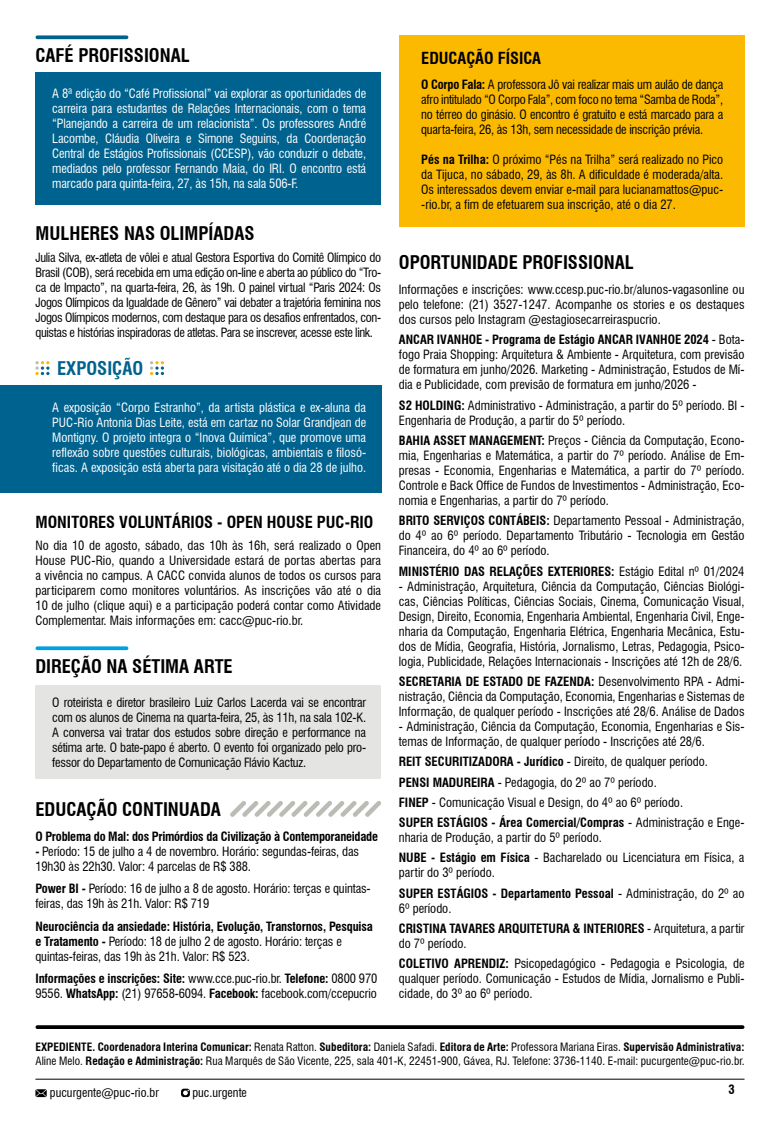
<style>
.page{position:relative;width:780px;height:1134px;background:#fff}
.page>*{position:absolute;margin:0;border:0;box-sizing:border-box;transform-origin:0 0}
.t1{font:700 condensed 18.38px "Swiss 721 BT";color:#000}
.t2{font:700 condensed 18.38px "Swiss 721 BT";color:#00628e}
.t3{font:700 condensed 16.25px "Swiss 721 BT";color:#000}
.t4{font:condensed 12.5px/15px "Swiss 721 BT";color:#000}
.t5{font:condensed 12.5px/15px "Swiss 721 BT";letter-spacing:-.005em;color:#fff;text-align:justify}
.t6{font:700 condensed 12.5px/20.2px "Swiss 721 BT";color:#000}
.t7{font:700 condensed 12.5px "Swiss 721 BT";letter-spacing:-.02em;color:#000}
.t8{font:condensed 12.12px "Swiss 721 BT";color:#000}
.t9{font:condensed 11.25px/13.5px "Swiss 721 BT";letter-spacing:.005em;color:#000}
.s1{font-weight:700}
.s2{font-weight:400}
</style>
<div class="page">
<hr style="left:35px;top:1079px;width:709px;height:1px;background:#000">
<svg style="left:181px;top:1089px;width:9px;height:8px"></svg>
<svg style="left:35px;top:1089px;width:12px;height:8px"></svg>
<svg style="left:37px;top:1025px;width:705px;height:4px;fill:#000"></svg>
<div style="left:35px;top:72px;width:346px;height:133px;background:#00628e"></div>
<svg style="left:37px;top:35px;width:89px;height:4px"></svg>
<div style="left:35px;top:686px;width:346px;height:93px;background:#e4e4e2"></div>
<svg style="left:37px;top:646px;width:89px;height:4px"></svg>
<div style="left:0;top:385px;width:381px;height:107px;background:#00628e"></div>
<svg style="left:150px;top:361px;width:14px;height:14px"></svg>
<svg style="left:35px;top:361px;width:14px;height:14px"></svg>
<div style="left:399px;top:35px;width:345px;height:192px;background:#fbba00"></div>
<svg style="left:230px;top:801px;width:151px;height:16px"></svg>
<h1 class="t1" style="left:35px;top:45px;width:156px">CAFÉ PROFISSIONAL</h1>
<p class="t5" style="left:52px;top:86px;width:315px">A 8ª edição do “Café Profissional” vai explorar as oportunidades de carreira para estudantes de Relações Internacionais, com o tema “Planejando a carreira de um relacionista”. Os professores André Lacombe, Cláudia Oliveira e Simone Seguins, da Coordenação Central de Estágios Profissionais (CCESP), vão conduzir o debate, mediados pelo professor Fernando Maia, do IRI. O encontro está marcado para quinta-feira, 27, às 15h, na sala 506-F.</p>
<h1 class="t1" style="left:35px;top:222px;width:220px">MULHERES NAS OLIMPÍADAS</h1>
<p class="t4" style="left:35px;top:250px;width:347px;text-align:justify">Julia Silva, ex-atleta de vôlei e atual Gestora Esportiva do Comitê Olímpico do Brasil (COB), será recebida em uma edição on-line e aberta ao público do “Tro&shy;ca de Impacto”, na quarta-feira, 26, às 19h. O painel virtual “Paris 2024: Os Jogos Olímpicos da Igualdade de Gênero” vai debater a trajetória feminina nos Jogos Olímpicos modernos, com destaque para os desafios enfrentados, con&shy;quistas e histórias inspiradoras de atletas. Para se inscrever, acesse este link.</p>
<h1 class="t2" style="left:57px;top:357px;width:88px">EXPOSIÇÃO</h1>
<p class="t5" style="left:52px;top:400px;width:315px">A exposição “Corpo Estranho”, da artista plástica e ex-aluna da PUC-Rio Antonia Dias Leite, está em cartaz no Solar Grandjean de Montigny. O projeto integra o “Inova Química”, que promove uma reflexão sobre questões culturais, biológicas, ambientais e filosó&shy;ficas. A exposição está aberta para visitação até o dia 28 de julho.</p>
<h2 class="t3" style="left:35px;top:512px;width:339px">MONITORES VOLUNTÁRIOS - OPEN HOUSE PUC-RIO</h2>
<p class="t4" style="left:35px;top:538px;width:347px;text-align:justify">No dia 10 de agosto, sábado, das 10h às 16h, será realizado o Open House PUC-Rio, quando a Universidade estará de portas abertas para a vivência no campus. A CACC convida alunos de todos os cursos para participarem como monitores voluntários. As inscrições vão até o dia 10 de julho (clique aqui) e a participação poderá contar como Atividade Complementar. Mais informações em: cacc@puc-rio.br.</p>
<h1 class="t1" style="left:35px;top:656px;width:199px">DIREÇÃO NA SÉTIMA ARTE</h1>
<p class="t4" style="left:52px;top:695px;width:315px;text-align:justify">O roteirista e diretor brasileiro Luiz Carlos Lacerda vai se encontrar com os alunos de Cinema na quarta-feira, 25, às 11h, na sala 102-K.<br>A conversa vai tratar dos estudos sobre direção e performance na sétima arte. O bate-papo é aberto. O evento foi organizado pelo pro&shy;fessor do Departamento de Comunicação Flávio Kactuz.</p>
<h1 class="t1" style="left:35px;top:798px;width:187px">EDUCAÇÃO CONTINUADA</h1>
<p class="t7" style="left:35px;top:829px;width:344px">O Problema do Mal: dos Primórdios da Civilização à Contemporaneidade</p>
<p class="t4" style="left:35px;top:844px;width:325px"><span class="s1">-</span> Período: 15 de julho a 4 de novembro. Horário: segundas-feiras, das<br>19h30 às 22h30. Valor: 4 parcelas de R$ 388.</p>
<p class="t4" style="left:35px;top:881px;width:337px"><span class="s1">Power BI -</span> Período: 16 de julho a 8 de agosto. Horário: terças e quintas&shy;feiras, das 19h às 21h. Valor: R$ 719</p>
<p class="t4" style="left:35px;top:919px;width:339px"><span class="s1">Neurociência da ansiedade: História, Evolução, Transtornos, Pesquisa e Tratamento -</span> Período: 18 de julho 2 de agosto. Horário: terças e quintas-feiras, das 19h às 21h. Valor: R$ 523.</p>
<p class="t4" style="left:35px;top:971px;width:343px"><span class="s1">Informações e inscrições: Site:</span> www.cce.puc-rio.br. <span class="s1">Telefone:</span> 0800 970<br>9556. <span class="s1">WhatsApp:</span> (21) 97658-6094. <span class="s1">Facebook:</span> facebook.com/ccepucrio</p>
<h2 class="t3" style="left:421px;top:48px;width:121px">EDUCAÇÃO FÍSICA</h2>
<p class="t4" style="left:421px;top:76px;width:303px;text-align:justify"><span class="s1">O Corpo Fala:</span> A professora Jô vai realizar mais um aulão de dança afro intitulado “O Corpo Fala”, com foco no tema “Samba de Roda”, no térreo do ginásio. O encontro é gratuito e está marcado para a quarta-feira, 26, às 13h, sem necessidade de inscrição prévia.</p>
<p class="t4" style="left:421px;top:151px;width:303px;text-align:justify"><span class="s1">Pés na Trilha:</span> O próximo “Pés na Trilha” será realizado no Pico da Tijuca, no sábado, 29, às 8h. A dificuldade é moderada/alta.<br>Os interessados devem enviar e-mail para lucianamattos@puc--rio.br, a fim de efetuarem sua inscrição, até o dia 27.</p>
<h1 class="t1" style="left:399px;top:251px;width:236px">OPORTUNIDADE PROFISSIONAL</h1>
<p class="t4" style="left:399px;top:282px;width:347px;text-align:justify">Informações e inscrições: www.ccesp.puc-rio.br/alunos-vagasonline ou pelo telefone: (21) 3527-1247. Acompanhe os stories e os destaques dos cursos pelo Instagram @estagiosecarreiraspucrio.</p>
<p class="t4" style="left:399px;top:332px;width:347px;text-align:justify"><span class="s1">ANCAR IVANHOE - Programa de Estágio ANCAR IVANHOE 2024</span> - Bota&shy;fogo Praia Shopping: Arquitetura &amp; Ambiente - Arquitetura, com previsão de formatura em junho/2026. Marketing - Administração, Estudos de Mí&shy;dia e Publicidade, com previsão de formatura em junho/2026 -</p>
<p class="t4" style="left:399px;top:397px;width:347px"><span class="s1">S2 HOLDING:</span> Administrativo - Administração, a partir do 5º período. BI -<br>Engenharia de Produção, a partir do 5º período.</p>
<p class="t4" style="left:399px;top:433px;width:347px;text-align:justify"><span class="s1">BAHIA ASSET MANAGEMENT:</span> Preços - Ciência da Computação, Econo&shy;mia, Engenharias e Matemática, a partir do 7º período. Análise de Em&shy;presas - Economia, Engenharias e Matemática, a partir do 7º período.<br>Controle e Back Office de Fundos de Investimentos - Administração, Eco&shy;nomia e Engenharias, a partir do 7º período.</p>
<p class="t4" style="left:399px;top:513px;width:347px;text-align:justify"><span class="s1">BRITO SERVIÇOS CONTÁBEIS:</span> Departamento Pessoal - Administração, do 4º ao 6º período. Departamento Tributário - Tecnologia em Gestão Financeira, do 4º ao 6º período.</p>
<p class="t6" style="left:399px;top:561px;width:347px">MINISTÉRIO DAS RELAÇÕES EXTERIORES: <span class="s2">Estágio Edital nº 01/2024</span></p>
<p class="t4" style="left:399px;top:578px;width:347px;text-align:justify">- Administração, Arquitetura, Ciência da Computação, Ciências Biológi&shy;cas, Ciências Políticas, Ciências Sociais, Cinema, Comunicação Visual, Design, Direito, Economia, Engenharia Ambiental, Engenharia Civil, Enge&shy;nharia da Computação, Engenharia Elétrica, Engenharia Mecânica, Estu&shy;dos de Mídia, Geografia, História, Jornalismo, Letras, Pedagogia, Psico&shy;logia, Publicidade, Relações Internacionais - Inscrições até 12h de 28/6.</p>
<p class="t4" style="left:399px;top:674px;width:347px;text-align:justify"><span class="s1">SECRETARIA DE ESTADO DE FAZENDA:</span> Desenvolvimento RPA - Admi&shy;nistração, Ciência da Computação, Economia, Engenharias e Sistemas de Informação, de qualquer período - Inscrições até 28/6. Análise de Dados</p>
<p class="t4" style="left:399px;top:719px;width:347px">- Administração, Ciência da Computação, Economia, Engenharias e Sis&shy;temas de Informação, de qualquer período - Inscrições até 28/6.</p>
<p class="t4" style="left:399px;top:751px;width:347px;line-height:20.2px"><span class="s1">REIT SECURITIZADORA - Jurídico</span> - Direito, de qualquer período.<br><span class="s1">PENSI MADUREIRA</span> - Pedagogia, do 2º ao 7º período.<br><span class="s1">FINEP</span> - Comunicação Visual e Design, do 4º ao 6º período.<br><span class="s1">SUPER ESTÁGIOS - Área Comercial/Compras</span> - Administração e Enge-</p>
<p class="t4" style="left:399px;top:827px;width:347px;line-height:20.2px">nharia de Produção, a partir do 5º período.<br><span class="s1">NUBE - Estágio em Física</span> - Bacharelado ou Licenciatura em Física, a</p>
<p class="t4" style="left:399px;top:863px;width:347px;line-height:20.2px">partir do 3º período.<br><span class="s1">SUPER ESTÁGIOS - Departamento Pessoal</span> - Administração, do 2º ao</p>
<p class="t6" style="left:399px;top:898px;width:347px"><span class="s2">6º período.<br></span>CRISTINA TAVARES ARQUITETURA &amp; INTERIORES <span class="s2">- Arquitetura, a partir</span></p>
<p class="t4" style="left:399px;top:933px;width:347px;line-height:20.2px">do 7º período.<br><span class="s1">COLETIVO APRENDIZ:</span> Psicopedagógico - Pedagogia e Psicologia, de</p>
<p class="t4" style="left:399px;top:971px;width:347px">qualquer período. Comunicação - Estudos de Mídia, Jornalismo e Publi&shy;cidade, do 3º ao 6º período.</p>
<p class="t9" style="left:35px;top:1040px;width:710px"><span class="s1">EXPEDIENTE. Coordenadora Interina Comunicar:</span> Renata Ratton. <span class="s1">Subeditora:</span> Daniela Safadi. <span class="s1">Editora de Arte:</span> Professora Mariana Eiras. <span class="s1">Supervisão Administrativa:<br></span>Aline Melo. <span class="s1">Redação e Administração:</span> Rua Marquês de São Vicente, 225, sala 401-K, 22451-900, Gávea, RJ. Telefone: 3736-1140. E-mail: pucurgente@puc-rio.br.</p>
<p class="t8" style="left:50px;top:1085px;width:111px">pucurgente@puc-rio.br</p>
<p class="t8" style="left:192px;top:1085px;width:56px">puc.urgente</p>
<p class="t6" style="left:728px;top:1080px;width:8px">3</p>
</div>
